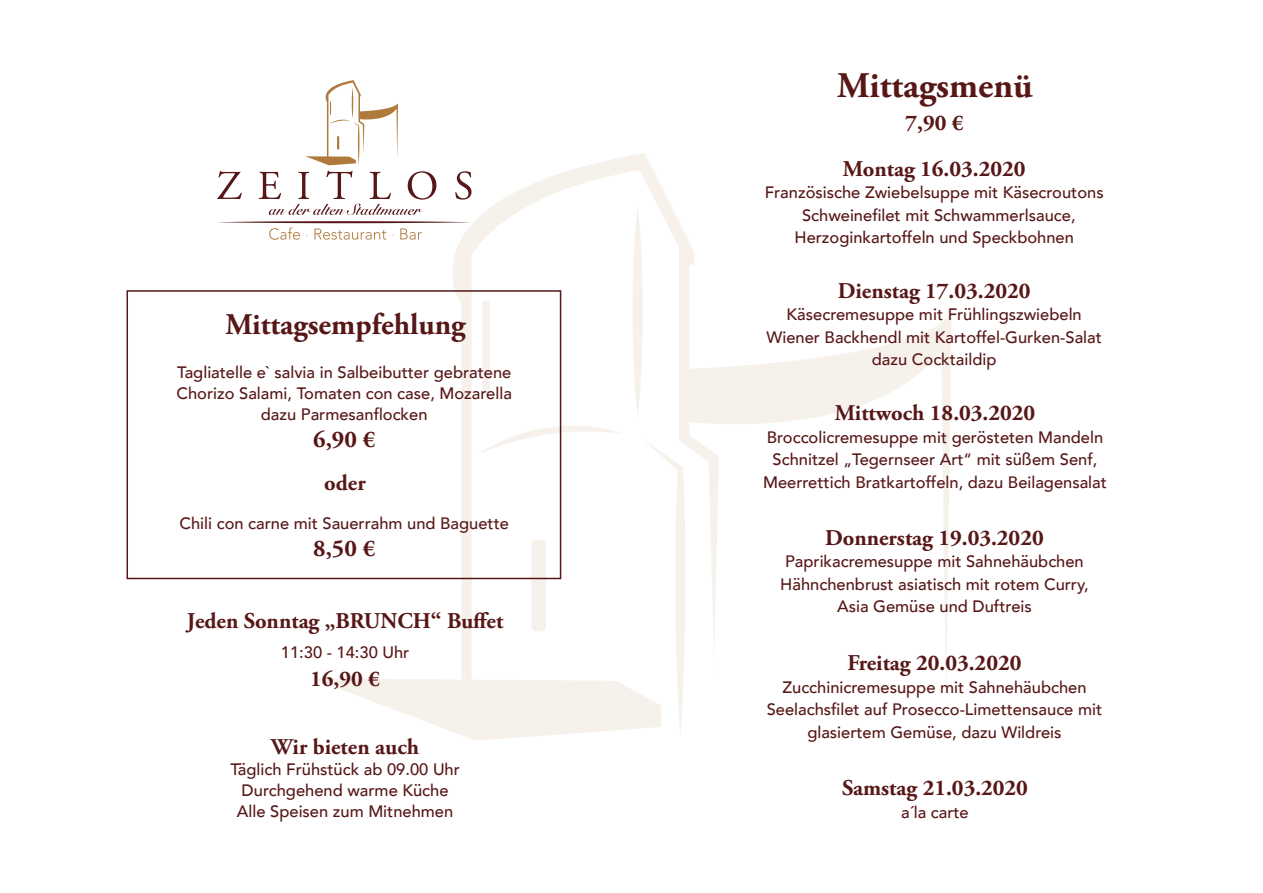
<style>
.page{position:relative;width:1263px;height:893px;background:#fff}
.page>*{position:absolute;margin:0;border:0;box-sizing:border-box;transform-origin:0 0}
.t1{font:700 36px "Adobe Garamond Pro";color:#581717}
.t2{font:700 30px "Adobe Garamond Pro";color:#581717}
.t3{font:700 24px "Adobe Garamond Pro";color:#581717}
.t4{font:700 22.5px "Adobe Garamond Pro";color:#581717}
.t5{font:500 16.5px/22.5px "Avenir";color:#581717;text-align:center}
</style>
<div class="page">
<svg style="left:311px;top:153px;width:640px;height:588px"></svg>
<svg style="left:217px;top:171px;width:25px;height:28px"></svg>
<svg style="left:455px;top:171px;width:16px;height:29px"></svg>
<svg style="left:305px;top:80px;width:93px;height:85px"></svg>
<svg style="left:259px;top:171px;width:177px;height:44px"></svg>
<svg style="left:218px;top:221px;width:253px;height:19px"></svg>
<div style="left:126px;top:290px;width:435px;height:289px;border:2px solid #581717"></div>
<h2 class="t2" style="left:225px;top:307px;width:242px">Mittagsempfehlung</h2>
<p class="t5" style="left:177px;top:361px;width:337px;line-height:21px">Tagliatelle e` salvia in Salbeibutter gebratene<br>Chorizo Salami, Tomaten con case, Mozarella dazu Parmesanflocken</p>
<h3 class="t3" style="left:313px;top:425px;width:63px">6,90 €</h3>
<h3 class="t4" style="left:324px;top:469px;width:43px">oder</h3>
<p class="t5" style="left:179px;top:511px;width:331px">Chili con carne mit Sauerrahm und Baguette</p>
<h3 class="t3" style="left:313px;top:534px;width:63px">8,50 €</h3>
<h3 class="t4" style="left:187px;top:607px;width:318px">Jeden Sonntag „BRUNCH“ Buffet</h3>
<p class="t5" style="left:281px;top:640px;width:130px">11:30 - 14:30 Uhr</p>
<h3 class="t4" style="left:310px;top:666px;width:71px">16,90 €</h3>
<h3 class="t4" style="left:271px;top:733px;width:149px">Wir bieten auch</h3>
<p class="t5" style="left:230px;top:757px;width:231px;line-height:21px">Täglich Frühstück ab 09.00 Uhr<br>Durchgehend warme Küche<br>Alle Speisen zum Mitnehmen</p>
<h1 class="t1" style="left:837px;top:64px;width:197px">Mittagsmenü</h1>
<h3 class="t4" style="left:905px;top:110px;width:60px">7,90 €</h3>
<h3 class="t4" style="left:843px;top:155px;width:184px">Montag 16.03.2020</h3>
<p class="t5" style="left:765px;top:180px;width:340px">Französische Zwiebelsuppe mit Käsecroutons<br>Schweinefilet mit Schwammerlsauce,<br>Herzoginkartoffeln und Speckbohnen</p>
<h3 class="t4" style="left:838px;top:278px;width:194px">Dienstag 17.03.2020</h3>
<p class="t5" style="left:766px;top:302px;width:337px">Käsecremesuppe mit Frühlingszwiebeln<br>Wiener Backhendl mit Kartoffel-Gurken-Salat dazu Cocktaildip</p>
<h3 class="t4" style="left:835px;top:400px;width:202px">Mittwoch 18.03.2020</h3>
<p class="t5" style="left:763px;top:425px;width:345px">Broccolicremesuppe mit gerösteten Mandeln<br>Schnitzel „Tegernseer Art“ mit süßem Senf,<br>Meerrettich Bratkartoffeln, dazu Beilagensalat</p>
<h3 class="t4" style="left:825px;top:525px;width:220px">Donnerstag 19.03.2020</h3>
<p class="t5" style="left:780px;top:550px;width:310px">Paprikacremesuppe mit Sahnehäubchen<br>Hähnchenbrust asiatisch mit rotem Curry,<br>Asia Gemüse und Duftreis</p>
<h3 class="t4" style="left:847px;top:650px;width:175px">Freitag 20.03.2020</h3>
<p class="t5" style="left:767px;top:675px;width:337px">Zucchinicremesuppe mit Sahnehäubchen<br>Seelachsfilet auf Prosecco-Limettensauce mit glasiertem Gemüse, dazu Wildreis</p>
<h3 class="t4" style="left:842px;top:775px;width:187px">Samstag 21.03.2020</h3>
<p class="t5" style="left:901px;top:800px;width:69px">a´la carte</p>
</div>
